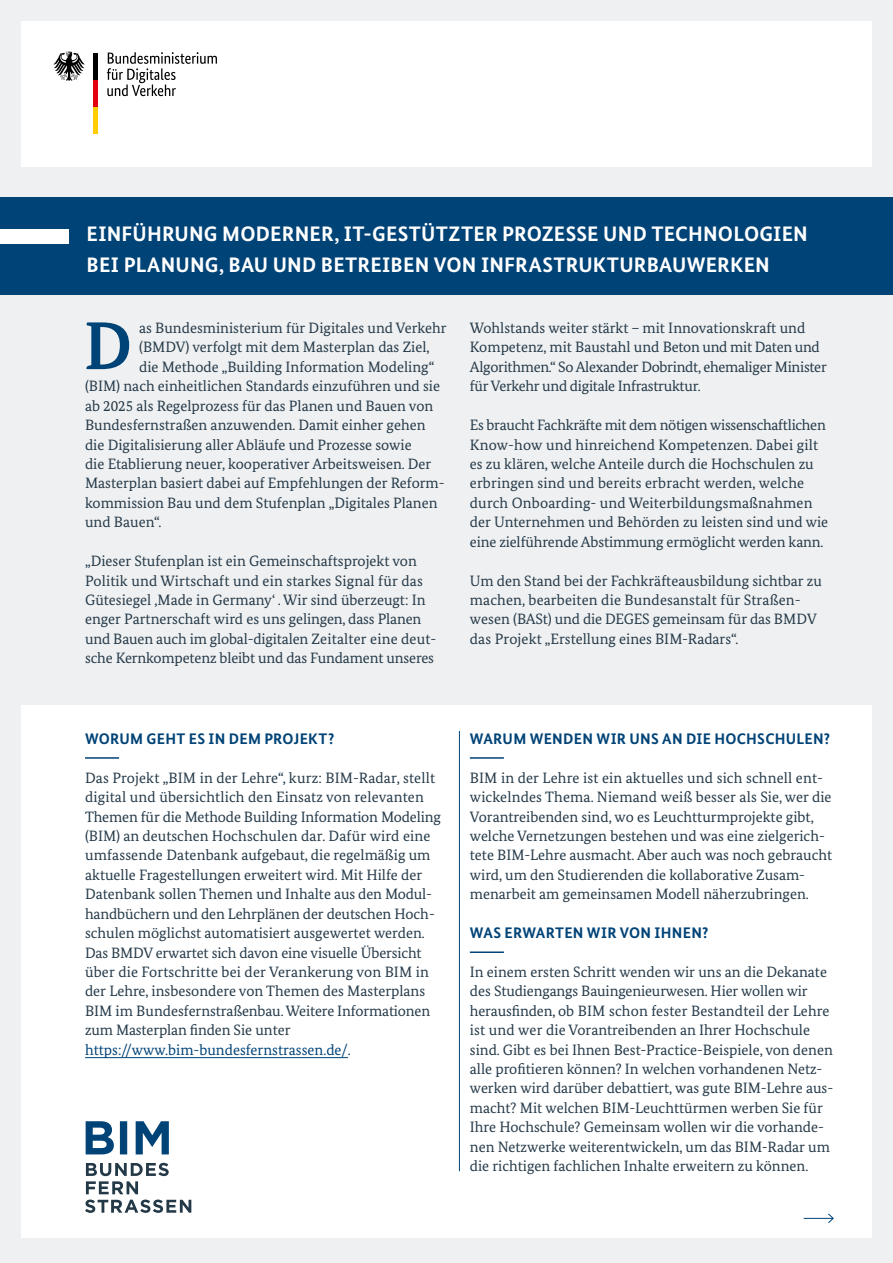
<style>
.page{position:relative;width:893px;height:1263px;background:#eff0f1}
.page>*{position:absolute;margin:0;border:0;box-sizing:border-box;transform-origin:0 0}
.t1{font:700 67.65px "Bundes Serif";color:#004377}
.t2{font:700 21px/30.6px "Bundes Sans";letter-spacing:.01em;color:#fff}
.t3{font:700 15.3px "Bundes Sans";letter-spacing:.02em;color:#004377}
.t4{font:15px/19.5px "Bundes Serif";color:#243948}
.t5{font:15px/19.4px "Bundes Serif";letter-spacing:-.02em;color:#243948}
.t6{font:15px "Bundes Serif";color:#004377}
</style>
<div class="page">
<div style="left:21px;top:705px;width:851px;height:533px;background:#fff"></div>
<div style="left:21px;top:21px;width:851px;height:145px;background:#fff"></div>
<svg style="left:107px;top:52px;width:110px;height:44px"></svg>
<svg style="left:53px;top:52px;width:32px;height:29px"></svg>
<div style="left:93px;top:53px;width:5px;height:27px;background:#000"></div>
<div style="left:93px;top:80px;width:5px;height:27px;background:#e3000f"></div>
<div style="left:93px;top:107px;width:5px;height:27px;background:#ffcd00"></div>
<svg style="left:85px;top:1163px;width:106px;height:50px"></svg>
<svg style="left:86px;top:1121px;width:83px;height:33px"></svg>
<div style="left:0;top:197px;width:893px;height:98px;background:#004377"></div>
<div style="left:0;top:229px;width:68px;height:15px;background:#fff"></div>
<hr style="left:85px;top:1057px;width:263px;height:1px;background:#004377">
<hr style="left:85px;top:757px;width:34px;height:2px;background:#004377">
<hr style="left:470px;top:757px;width:34px;height:2px;background:#004377">
<hr style="left:470px;top:951px;width:34px;height:2px;background:#004377">
<svg style="left:804px;top:1213px;width:30px;height:10px"></svg>
<hr style="left:459px;top:731px;width:1px;height:440px;background:#004377">
<h2 class="t2" style="left:87px;top:219px;width:723px">EINFÜHRUNG MODERNER, IT-GESTÜTZTER PROZESSE UND TECHNOLOGIEN<br>BEI PLANUNG, BAU UND BETREIBEN VON INFRASTRUKTURBAUWERKEN</h2>
<p class="t4" style="left:139px;top:318px;width:309px">as Bundesministerium für Digitales und Verkehr</p>
<p class="t4" style="left:139px;top:337px;width:292px">(BMDV) verfolgt mit dem Masterplan das Ziel,</p>
<p class="t4" style="left:139px;top:357px;width:297px">die Methode „Building Information Modeling“</p>
<p class="t4" style="left:85px;top:376px;width:356px">(BIM) nach einheitlichen Standards einzuführen und sie</p>
<p class="t4" style="left:85px;top:396px;width:350px">ab 2025 als Regelprozess für das Planen und Bauen von</p>
<p class="t4" style="left:85px;top:415px;width:342px">Bundesfernstraßen anzuwenden. Damit einher gehen</p>
<p class="t4" style="left:85px;top:435px;width:328px">die Digitalisierung aller Abläufe und Prozesse sowie</p>
<p class="t4" style="left:85px;top:454px;width:348px">die Etablierung neuer, kooperativer Arbeitsweisen. Der</p>
<p class="t4" style="left:85px;top:473px;width:361px">Masterplan basiert dabei auf Empfehlungen der Reform-</p>
<p class="t4" style="left:85px;top:493px;width:354px">kommission Bau und dem Stufenplan „Digitales Planen</p>
<p class="t4" style="left:85px;top:512px;width:78px">und Bauen“.</p>
<p class="t4" style="left:85px;top:551px;width:353px">„Dieser Stufenplan ist ein Gemeinschaftsprojekt von Politik und Wirtschaft und ein starkes Signal für das Gütesiegel ‚Made in Germany‘ . Wir sind überzeugt: In enger Partnerschaft wird es uns gelingen, dass Planen und Bauen auch im global-digitalen Zeitalter eine deut&shy;sche Kernkompetenz bleibt und das Fundament unseres</p>
<h1 class="t1" style="left:84px;top:305px;width:50px">D</h1>
<p class="t5" style="left:470px;top:318px;width:358px">Wohlstands weiter stärkt – mit Innovationskraft und Kompetenz, mit Baustahl und Beton und mit Daten und Algorithmen.“ So Alexander Dobrindt, ehemaliger Minister für Verkehr und digitale Infrastruktur.</p>
<p class="t4" style="left:470px;top:415px;width:360px">Es braucht Fachkräfte mit dem nötigen wissenschaftlichen Know-how und hinreichend Kompetenzen. Dabei gilt es zu klären, welche Anteile durch die Hochschulen zu erbringen sind und bereits erbracht werden, welche durch Onboarding- und Weiterbildungsmaßnahmen der Unternehmen und Behörden zu leisten sind und wie eine zielführende Abstimmung ermöglicht werden kann.</p>
<p class="t4" style="left:470px;top:570px;width:354px">Um den Stand bei der Fachkräfteausbildung sichtbar zu machen, bearbeiten die Bundesanstalt für Straßen&shy;wesen (BASt) und die DEGES gemeinsam für das BMDV das Projekt „Erstellung eines BIM-Radars“.</p>
<p class="t3" style="left:85px;top:729px;width:251px">WORUM GEHT ES IN DEM PROJEKT?</p>
<p class="t4" style="left:85px;top:768px;width:357px">Das Projekt „BIM in der Lehre“, kurz: BIM-Radar, stellt digital und übersichtlich den Einsatz von relevanten Themen für die Methode Building Information Modeling (BIM) an deutschen Hochschulen dar. Dafür wird eine umfassende Datenbank aufgebaut, die regelmäßig um aktuelle Fragestellungen erweitert wird. Mit Hilfe der Datenbank sollen Themen und Inhalte aus den Modul&shy;handbüchern und den Lehrplänen der deutschen Hoch&shy;schulen möglichst automatisiert ausgewertet werden.<br>Das BMDV erwartet sich davon eine visuelle Übersicht über die Fortschritte bei der Verankerung von BIM in der Lehre, insbesondere von Themen des Masterplans BIM im Bundesfernstraßenbau. Weitere Informationen zum Masterplan finden Sie unter</p>
<p class="t6" style="left:85px;top:1040px;width:267px">https://www.bim-bundesfernstrassen.de/.</p>
<p class="t3" style="left:470px;top:729px;width:362px">WARUM WENDEN WIR UNS AN DIE HOCHSCHULEN?</p>
<p class="t4" style="left:470px;top:768px;width:364px">BIM in der Lehre ist ein aktuelles und sich schnell ent&shy;wickelndes Thema. Niemand weiß besser als Sie, wer die Vorantreibenden sind, wo es Leuchtturmprojekte gibt, welche Vernetzungen bestehen und was eine zielgerich&shy;tete BIM-Lehre ausmacht. Aber auch was noch gebraucht wird, um den Studierenden die kollaborative Zusam&shy;menarbeit am gemeinsamen Modell näherzubringen.</p>
<p class="t3" style="left:470px;top:923px;width:240px">WAS ERWARTEN WIR VON IHNEN?</p>
<p class="t4" style="left:470px;top:962px;width:365px">In einem ersten Schritt wenden wir uns an die Dekanate des Studiengangs Bauingenieurwesen. Hier wollen wir herausfinden, ob BIM schon fester Bestandteil der Lehre ist und wer die Vorantreibenden an Ihrer Hochschule sind. Gibt es bei Ihnen Best-Practice-Beispiele, von denen alle profitieren können? In welchen vorhandenen Netz&shy;werken wird darüber debattiert, was gute BIM-Lehre aus&shy;macht? Mit welchen BIM-Leuchttürmen werben Sie für Ihre Hochschule? Gemeinsam wollen wir die vorhande&shy;nen Netzwerke weiterentwickeln, um das BIM-Radar um die richtigen fachlichen Inhalte erweitern zu können.</p>
</div>
